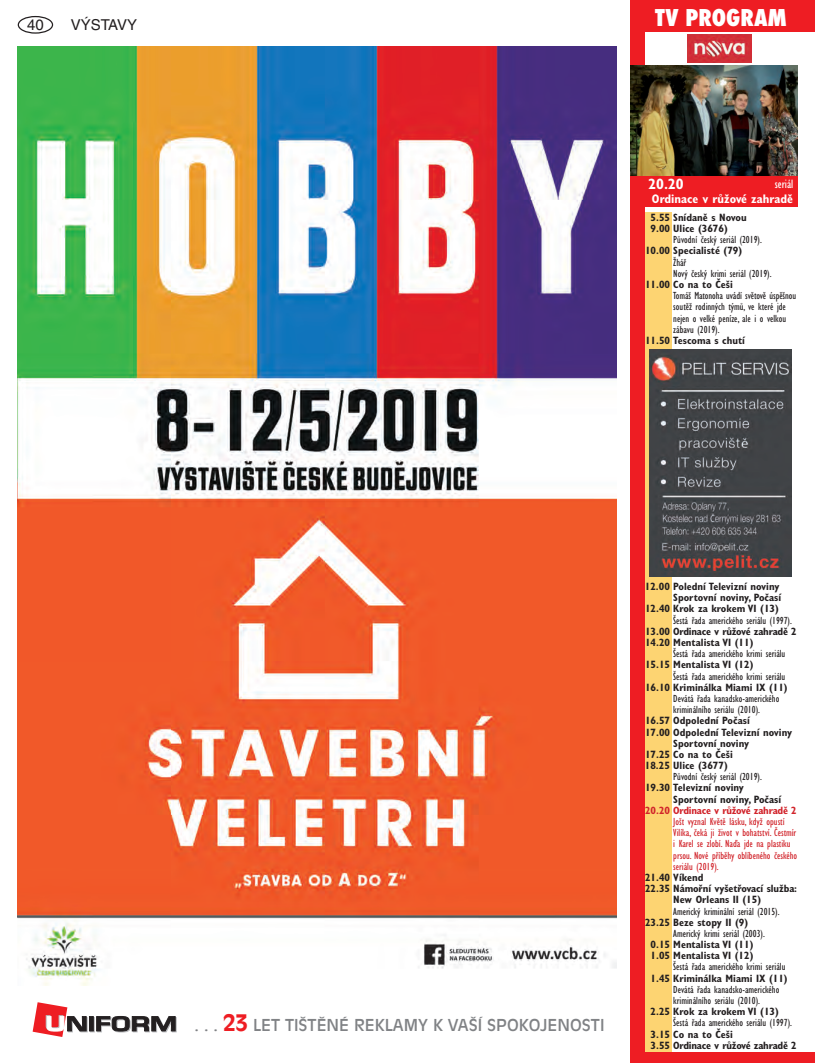
<style>
.page{position:relative;width:815px;height:1063px;background:#fff}
.page>*{position:absolute;margin:0;border:0;box-sizing:border-box;transform-origin:0 0}
.t1{font:800 condensed 22.5px "Futura";color:#fff}
.t2{font:16.25px "Antique Olive CE";color:#808285}
.t3{font:15px "Helvetica CE";color:#231f20}
.t4{font:700 condensed 15px "Gill Sans CE";color:#fff}
.t5{font:700 condensed 12.5px "Gill Sans CE";color:#fff}
.t6{font:condensed 12.5px "Gill Sans CE";color:#fff}
.t7{font:condensed 10.62px/11.2px "Gill Sans CE";color:#231f20}
.t8{font:700 condensed 10.62px/11.2px "Gill Sans CE";color:#231f20}
.t9{font:condensed 10.62px/11.2px "Gill Sans CE";color:#d1232a}
.t10{font:700 condensed 10.62px/11.2px "Gill Sans CE";letter-spacing:-.02em;color:#231f20}
.t11{font:700 condensed 10.62px "Gill Sans CE";letter-spacing:-.02em;color:#d1232a}
.s1{font-weight:700;font-size:22.5px;color:#ee1d23}
</style>
<div class="page">
<div style="left:18px;top:16px;width:35px;height:18px;border:1px solid #231f20;border-radius:50%"></div>
<div style="left:631px;top:0;width:184px;height:32px;background:#ee1d23"></div>
<div style="left:631px;top:175px;width:166px;height:32px;background:#ee1d23"></div>
<img style="left:687px;top:34px;width:64px;height:29px">
<div style="left:631px;top:0;width:14px;height:1063px;background:#ee1d23"></div>
<div style="left:631px;top:1052px;width:184px;height:11px;background:#ee1d23"></div>
<div style="left:645px;top:213px;width:26px;height:839px;background:#fdd472"></div>
<img style="left:631px;top:66px;width:166px;height:109px">
<img style="left:650px;top:350px;width:141px;height:227px">
<img style="left:18px;top:46px;width:599px;height:939px">
<svg style="left:90px;top:1017px;width:5px;height:15px"></svg>
<svg style="left:89px;top:1016px;width:5px;height:15px"></svg>
<svg style="left:96px;top:1016px;width:81px;height:16px"></svg>
<svg style="left:33px;top:1002px;width:55px;height:35px"></svg>
<h3 class="t3" style="left:27px;top:16px;width:18px">40</h3>
<h3 class="t3" style="left:71px;top:16px;width:68px">VÝSTAVY</h3>
<h1 class="t1" style="left:655px;top:2px;width:133px">TV PROGRAM</h1>
<h3 class="t4" style="left:648px;top:175px;width:37px">20.20</h3>
<p class="t5" style="left:652px;top:191px;width:143px">Ordinace v růžové zahradě</p>
<p class="t6" style="left:775px;top:176px;width:20px">seriál</p>
<p class="t8" style="left:651px;top:212px;width:98px">5.55 Snídaně s Novou<br>9.00 Ulice (3676)</p>
<p class="t7" style="left:673px;top:234px;width:90px">Původní český seriál (2019).</p>
<p class="t8" style="left:645px;top:245px;width:99px">10.00 Specialisté (79)</p>
<p class="t7" style="left:673px;top:256px;width:100px">Žhář<br>Nový český krimi seriál (2019).</p>
<p class="t8" style="left:645px;top:279px;width:89px">11.00 Co na to Češi</p>
<p class="t7" style="left:673px;top:290px;width:124px">Tomáš Matonoha uvádí světově úspěšnou soutěž rodinných týmů, ve které jde nejen o velké peníze, ale i o velkou zábavu (2019).</p>
<p class="t8" style="left:645px;top:335px;width:101px">11.50 Tescoma s chutí</p>
<h2 class="t2" style="left:195px;top:1016px;width:411px">. . . <span class="s1">23</span> LET TIŠTĚNÉ REKLAMY K VAŠÍ SPOKOJENOSTI</h2>
<p class="t8" style="left:645px;top:581px;width:138px;text-align:right">12.00 Polední Televizní noviny<br>Sportovní noviny, Počasí<br>12.40 Krok za krokem VI (13)</p>
<p class="t7" style="left:673px;top:614px;width:120px">Šestá řada amerického seriálu (1997).</p>
<p class="t10" style="left:645px;top:626px;width:153px">13.00 Ordinace v růžové zahradě 2<br>14.20 Mentalista VI (11)</p>
<p class="t7" style="left:673px;top:648px;width:114px">Šestá řada amerického krimi seriálu</p>
<p class="t8" style="left:645px;top:659px;width:110px">15.15 Mentalista VI (12)</p>
<p class="t7" style="left:673px;top:670px;width:114px">Šestá řada amerického krimi seriálu</p>
<p class="t8" style="left:645px;top:682px;width:144px">16.10 Kriminálka Miami IX (11)</p>
<p class="t7" style="left:673px;top:693px;width:108px">Devátá řada kanadsko-amerického kriminálního seriálu (2010).</p>
<p class="t8" style="left:645px;top:715px;width:106px">16.57 Odpolední Počasí</p>
<p class="t8" style="left:645px;top:726px;width:149px">17.00 Odpolední Televizní noviny</p>
<p class="t8" style="left:673px;top:738px;width:78px">Sportovní noviny</p>
<p class="t8" style="left:645px;top:749px;width:89px">17.25 Co na to Češi</p>
<p class="t8" style="left:645px;top:760px;width:84px">18.25 Ulice (3677)</p>
<p class="t7" style="left:673px;top:771px;width:90px">Původní český seriál (2019).</p>
<p class="t8" style="left:673px;top:782px;width:109px;text-indent:-28px">19.30 Televizní noviny<br>Sportovní noviny, Počasí</p>
<p class="t11" style="left:645px;top:804px;width:153px">20.20 Ordinace v růžové zahradě 2</p>
<p class="t9" style="left:673px;top:816px;width:126px">Jošt vyznal Květě lásku, když opustí Vilíka, čeká ji život v bohatství. Čestmír i Karel se zlobí. Naďa jde na plastiku prsou. Nové příběhy oblíbeného českého seriálu (2019).</p>
<p class="t8" style="left:645px;top:872px;width:60px">21.40 Víkend</p>
<p class="t8" style="left:645px;top:883px;width:154px">22.35 Námořní vyšetřovací služba:</p>
<p class="t8" style="left:673px;top:894px;width:89px">New Orleans II (15)</p>
<p class="t7" style="left:673px;top:905px;width:108px">Americký kriminální seriál (2015).</p>
<p class="t8" style="left:645px;top:917px;width:105px">23.25 Beze stopy II (9)</p>
<p class="t7" style="left:673px;top:928px;width:93px">Americký krimi seriál (2003).</p>
<p class="t8" style="left:651px;top:939px;width:104px">0.15 Mentalista VI (11)<br>1.05 Mentalista VI (12)</p>
<p class="t7" style="left:673px;top:961px;width:114px">Šestá řada amerického krimi seriálu</p>
<p class="t8" style="left:651px;top:972px;width:139px">1.45 Kriminálka Miami IX (11)</p>
<p class="t7" style="left:673px;top:984px;width:108px">Devátá řada kanadsko-amerického kriminálního seriálu (2010).</p>
<p class="t8" style="left:651px;top:1006px;width:130px">2.25 Krok za krokem VI (13)</p>
<p class="t7" style="left:673px;top:1017px;width:120px">Šestá řada amerického seriálu (1997).</p>
<p class="t10" style="left:651px;top:1028px;width:148px">3.15 Co na to Češi<br>3.55 Ordinace v růžové zahradě 2</p>
</div>
